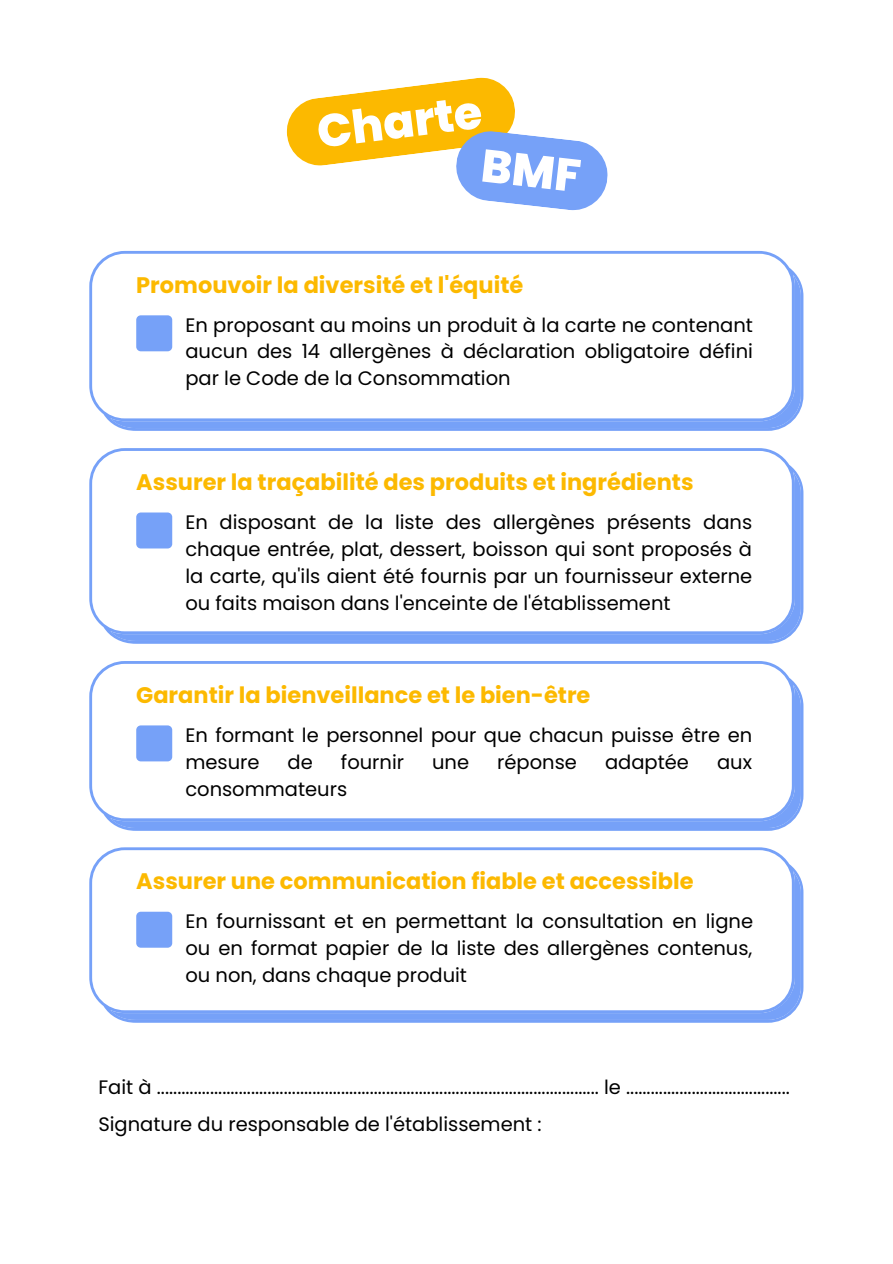
<style>
.page{position:relative;width:893px;height:1264px;background:#fff}
.page>*{position:absolute;margin:0;border:0;box-sizing:border-box;transform-origin:0 0}
.t1{font:800 45.9px "Poppins";color:#fff}
.t2{font:700 22.5px "Poppins";color:#fcb900}
.t3{font:19.5px/27px "Poppins";color:#000;text-align:justify}
</style>
<div class="page">
<svg style="left:89px;top:251px;width:714px;height:180px"></svg>
<div style="left:136px;top:315px;width:36px;height:36px;background:#76a1f8;border-radius:5px"></div>
<svg style="left:89px;top:448px;width:714px;height:195px"></svg>
<div style="left:136px;top:512px;width:36px;height:36px;background:#76a1f8;border-radius:5px"></div>
<svg style="left:89px;top:661px;width:714px;height:169px"></svg>
<div style="left:136px;top:725px;width:36px;height:36px;background:#76a1f8;border-radius:5px"></div>
<svg style="left:89px;top:847px;width:714px;height:175px"></svg>
<div style="left:136px;top:911px;width:36px;height:36px;background:#76a1f8;border-radius:5px"></div>
<svg style="left:286px;top:77px;width:322px;height:134px"></svg>
<h1 class="t1" style="left:313px;top:100px;width:167px;rotate:-7deg">Charte</h1>
<p class="t2" style="left:136px;top:269px;width:388px">Promouvoir la diversité et l'équité</p>
<p class="t3" style="left:185px;top:311px;width:569px">En proposant au moins un produit à la carte ne contenant aucun des 14 allergènes à déclaration obligatoire défini par le Code de la Consommation</p>
<p class="t2" style="left:136px;top:466px;width:559px">Assurer la traçabilité des produits et ingrédients</p>
<p class="t3" style="left:185px;top:508px;width:568px">En disposant de la liste des allergènes présents dans chaque entrée, plat, dessert, boisson qui sont proposés à la carte, qu'ils aient été fournis par un fournisseur externe ou faits maison dans l'enceinte de l'établissement</p>
<p class="t2" style="left:136px;top:679px;width:455px">Garantir la bienveillance et le bien-être</p>
<p class="t3" style="left:185px;top:721px;width:568px">En formant le personnel pour que chacun puisse être en mesure</p>
<p class="t3" style="left:287px;top:748px;width:27px">de</p>
<p class="t3" style="left:341px;top:748px;width:65px">fournir</p>
<p class="t3" style="left:432px;top:748px;width:39px">une</p>
<p class="t3" style="left:497px;top:748px;width:81px">réponse</p>
<p class="t3" style="left:605px;top:748px;width:85px">adaptée</p>
<p class="t3" style="left:717px;top:748px;width:36px">aux</p>
<p class="t3" style="left:185px;top:775px;width:163px">consommateurs</p>
<p class="t2" style="left:136px;top:865px;width:558px">Assurer une communication fiable et accessible</p>
<p class="t3" style="left:185px;top:907px;width:569px">En fournissant et en permettant la consultation en ligne ou en format papier de la liste des allergènes contenus, ou non, dans chaque produit</p>
<p class="t3" style="left:98px;top:1068px;width:693px;line-height:37.7px">Fait à ............................................................................................................ le ........................................<br>Signature du responsable de l'établissement :</p>
</div>
